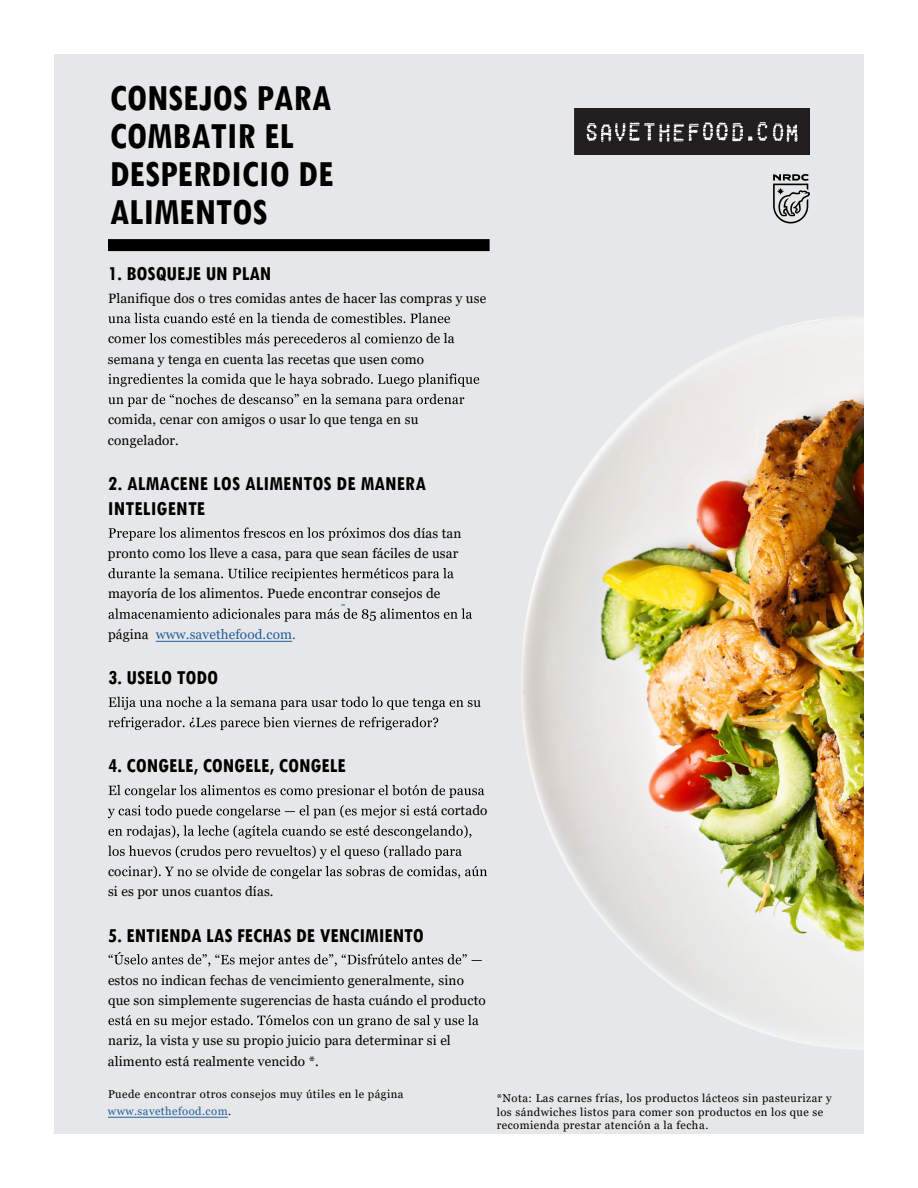
<style>
.page{position:relative;width:918px;height:1188px;background:#fff}
.page>*{position:absolute;margin:0;border:0;box-sizing:border-box;transform-origin:0 0}
.t1{font:700 condensed 39px/38.1px "Tw Cen";color:#000}
.t2{font:700 condensed 21px/25.2px "Tw Cen";color:#000}
.t3{font:13.5px/20.2px "Georgia";letter-spacing:.01em;color:#000}
.t4{font:13.5px "Georgia";letter-spacing:.01em;color:#215e9e}
.t5{font:11.25px/13.5px "Georgia";letter-spacing:.04em;color:#000}
.s1{color:#000}
.s2{color:#215e9e}
</style>
<div class="page">
<div style="left:54px;top:54px;width:810px;height:1080px;background:#e6e7e8"></div>
<div style="left:108px;top:239px;width:382px;height:12px;background:#000"></div>
<svg style="left:108px;top:313px;width:342px;height:10px"></svg>
<svg style="left:122px;top:333px;width:300px;height:13px"></svg>
<svg style="left:108px;top:374px;width:371px;height:13px"></svg>
<svg style="left:108px;top:394px;width:356px;height:13px"></svg>
<svg style="left:109px;top:527px;width:295px;height:14px"></svg>
<svg style="left:108px;top:568px;width:346px;height:13px"></svg>
<svg style="left:109px;top:605px;width:363px;height:17px"></svg>
<svg style="left:109px;top:697px;width:372px;height:13px"></svg>
<svg style="left:108px;top:717px;width:330px;height:13px"></svg>
<svg style="left:109px;top:785px;width:373px;height:13px"></svg>
<svg style="left:108px;top:805px;width:329px;height:13px"></svg>
<svg style="left:108px;top:825px;width:363px;height:14px"></svg>
<svg style="left:108px;top:846px;width:354px;height:13px"></svg>
<svg style="left:122px;top:866px;width:360px;height:13px"></svg>
<svg style="left:109px;top:952px;width:373px;height:15px"></svg>
<svg style="left:108px;top:1015px;width:371px;height:13px"></svg>
<hr style="left:108px;top:1117px;width:120px;height:1px;background:#215e9e">
<hr style="left:156px;top:641px;width:136px;height:1px;background:#215e9e">
<img style="left:482px;top:108px;width:382px;height:941px">
<h1 class="t1" style="left:110px;top:77px;width:225px">CONSEJOS PARA<br>COMBATIR EL<br>DESPERDICIO DE<br>ALIMENTOS</h1>
<h2 class="t2" style="left:108px;top:260px;width:165px">1. BOSQUEJE UN PLAN</h2>
<p class="t3" style="left:108px;top:288px;width:380px">Planifique dos o tres comidas antes de hacer las compras y use</p>
<p class="t3" style="left:108px;top:329px;width:15px">co</p>
<p class="t3" style="left:426px;top:329px;width:30px">de la</p>
<p class="t3" style="left:108px;top:349px;width:318px">semana y tenga en cuenta las recetas que usen como</p>
<p class="t3" style="left:108px;top:410px;width:312px">comida, cenar con amigos o usar lo que tenga en su congelador.</p>
<h2 class="t2" style="left:108px;top:470px;width:319px">2. ALMACENE LOS ALIMENTOS DE MANERA<br>INTELIGENTE</h2>
<p class="t3" style="left:108px;top:523px;width:355px;text-align:right">s días tan<br>pronto como los lleve a casa, para que sean fáciles de usar</p>
<p class="t3" style="left:108px;top:584px;width:334px">mayoría de los alimentos. Puede encontrar consejos de</p>
<p class="t4" style="left:108px;top:626px;width:189px"><span class="s1">página</span> www.savethefood.com.</p>
<h2 class="t2" style="left:108px;top:664px;width:112px">3. USELO TODO</h2>
<h2 class="t2" style="left:108px;top:753px;width:239px">4. CONGELE, CONGELE, CONGELE</h2>
<p class="t3" style="left:441px;top:801px;width:48px">cortado</p>
<p class="t3" style="left:108px;top:862px;width:167px">co<br>si es por unos cuantos días.</p>
<h2 class="t2" style="left:108px;top:922px;width:317px">5. ENTIENDA LAS FECHAS DE VENCIMIENTO</h2>
<p class="t3" style="left:108px;top:970px;width:379px">estos no indican fechas de vencimiento generalmente, sino que son simplemente sugerencias de hasta cuándo el producto</p>
<p class="t3" style="left:108px;top:1031px;width:344px">nariz, la vista y use su propio juicio para determinar si el alimento está realmente vencido *.</p>
<p class="t5" style="left:108px;top:1086px;width:297px;line-height:16.8px">Puede encontrar otros consejos muy útiles en le página <span class="s2">www.savethefood.com</span>.</p>
<p class="t5" style="left:497px;top:1092px;width:336px">*Nota: Las carnes frías, los productos lácteos sin pasteurizar y los sándwiches listos para comer son productos en los que se recomienda prestar atención a la fecha.</p>
</div>
